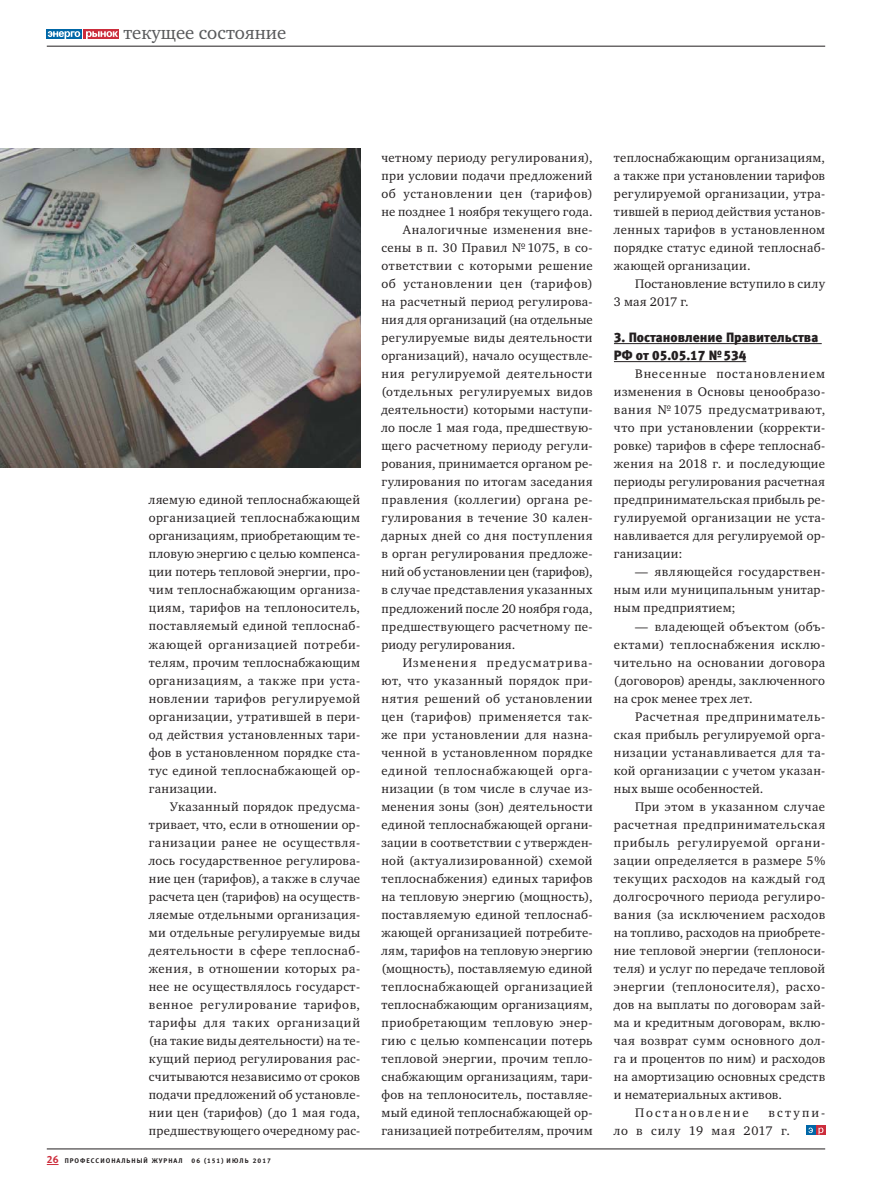
<style>
.page{position:relative;width:872px;height:1200px;background:#fff}
.page>*{position:absolute;margin:0;border:0;box-sizing:border-box;transform-origin:0 0}
.t1{font:18.75px "Charter C";color:#58595b}
.t2{font:13.5px/18px "Meta Black LFC";color:#231f20}
.t3{font:12.75px/18px "Charter C";letter-spacing:.03em;color:#231f20;text-align:justify}
.t4{font:12.75px "Charter C";letter-spacing:.05em;color:#231f20}
.t5{font:12.75px "Charter C";letter-spacing:.01em;color:#231f20}
.t6{font:12.75px "Charter C";letter-spacing:.005em;color:#231f20}
.t7{font:12.75px "Charter C";letter-spacing:.06em;color:#231f20}
.t8{font:12.75px/18px "Charter C";letter-spacing:.085em;color:#231f20}
.t9{font:12.75px "Charter C";letter-spacing:.08em;color:#231f20}
.t10{font:12.75px "Charter C";letter-spacing:.155em;color:#231f20}
.t11{font:6.75px "Meta Bold LFC";letter-spacing:.15em;color:#231f20}
.t12{font:6.75px "Meta Bold LFC";letter-spacing:.17em;color:#231f20}
.s1{font-size:10.5px;color:#cc2d3c}
</style>
<div class="page">
<hr style="left:47px;top:1148px;width:778px;height:1px;background:#231f20">
<div style="left:47px;top:29px;width:35px;height:10px;background:#0067a7"></div>
<div style="left:84px;top:29px;width:35px;height:10px;background:#cc2d3c"></div>
<svg style="left:48px;top:31px;width:70px;height:8px"></svg>
<hr style="left:47px;top:46px;width:778px;height:1px;background:#231f20">
<hr style="left:614px;top:343px;width:207px;height:1px;background:#231f20">
<hr style="left:614px;top:361px;width:132px;height:1px;background:#231f20">
<svg style="left:816px;top:1125px;width:9px;height:9px"></svg>
<div style="left:806px;top:1125px;width:9px;height:9px;background:#0067a7"></div>
<svg style="left:808px;top:1127px;width:15px;height:7px"></svg>
<img style="left:0;top:149px;width:360px;height:318px">
<h1 class="t1" style="left:123px;top:25px;width:164px">текущее состояние</h1>
<p class="t3" style="left:149px;top:492px;width:213px">ляемую единой теплоснабжающей организацией теплоснабжающим организациям, приобретающим те&shy;пловую энергию с целью компенса&shy;ции потерь тепловой энергии, про&shy;чим теплоснабжающим организа&shy;циям, тарифов на теплоноситель, поставляемый единой теплоснаб&shy;жающей организацией потреби&shy;телям, прочим теплоснабжающим организациям, а также при уста&shy;новлении тарифов регулируемой организации, утратившей в пери&shy;од действия установленных тари&shy;фов в установленном порядке ста&shy;тус единой теплоснабжающей ор&shy;ганизации.</p>
<p class="t3" style="left:149px;top:798px;width:213px;text-indent:21px">Указанный порядок предусма&shy;тривает, что, если в отношении ор&shy;ганизации ранее не осуществля&shy;лось государственное регулирова&shy;ние цен (тарифов), а также в случае расчета цен (тарифов) на осуществ&shy;ляемые отдельными организация&shy;ми отдельные регулируемые виды деятельности в сфере теплоснаб&shy;жения, в отношении которых ра&shy;нее не осуществлялось государст&shy;венное регулирование тарифов, тарифы для таких организаций (на такие виды деятельности) на те&shy;кущий период регулирования рас&shy;считываются независимо от сроков подачи предложений об установле&shy;нии цен (тарифов) (до 1 мая года, предшествующего очередному рас-</p>
<p class="t11" style="left:47px;top:1158px;width:137px"><span class="s1">26</span> ПРОФЕССИОНАЛЬНЫЙ ЖУРНАЛ</p>
<p class="t12" style="left:191px;top:1158px;width:81px">06 (151) ИЮЛЬ 2017</p>
<p class="t3" style="left:381px;top:150px;width:213px">четному периоду регулирования),</p>
<p class="t3" style="left:381px;top:168px;width:213px">при условии подачи предложений</p>
<p class="t4" style="left:381px;top:189px;width:213px">об установлении цен (тарифов)</p>
<p class="t3" style="left:381px;top:204px;width:213px">не позднее 1 ноября текущего года.</p>
<p class="t3" style="left:403px;top:222px;width:191px">Аналогичные изменения вне-</p>
<p class="t3" style="left:381px;top:240px;width:213px">сены в п. 30 Правил № 1075, в со-</p>
<p class="t4" style="left:381px;top:261px;width:213px">ответствии с которыми решение</p>
<p class="t4" style="left:381px;top:279px;width:213px">об установлении цен (тарифов)</p>
<p class="t3" style="left:381px;top:294px;width:213px">на расчетный период регулирова-</p>
<p class="t3" style="left:381px;top:312px;width:213px">ния для организаций (на отдельные</p>
<p class="t3" style="left:381px;top:330px;width:213px">регулируемые виды деятельности</p>
<p class="t3" style="left:381px;top:348px;width:213px">организаций), начало осуществле-</p>
<p class="t4" style="left:381px;top:369px;width:213px">ния регулируемой деятельности</p>
<p class="t3" style="left:381px;top:384px;width:213px">(отдельных регулируемых видов</p>
<p class="t3" style="left:381px;top:402px;width:213px">деятельности) которыми наступи-</p>
<p class="t3" style="left:381px;top:420px;width:213px">ло после 1 мая года, предшествую-</p>
<p class="t3" style="left:381px;top:438px;width:213px">щего расчетному периоду регули-</p>
<p class="t3" style="left:381px;top:456px;width:213px">рования, принимается органом ре-</p>
<p class="t3" style="left:381px;top:474px;width:213px">гулирования по итогам заседания</p>
<p class="t3" style="left:381px;top:492px;width:213px">правления (коллегии) органа ре-</p>
<p class="t3" style="left:381px;top:510px;width:213px">гулирования в течение 30 кален-</p>
<p class="t3" style="left:381px;top:528px;width:213px">дарных дней со дня поступления</p>
<p class="t3" style="left:381px;top:546px;width:213px">в орган регулирования предложе-</p>
<p class="t6" style="left:381px;top:567px;width:213px">ний об установлении цен (тарифов),</p>
<p class="t3" style="left:381px;top:582px;width:213px">в случае представления указанных</p>
<p class="t5" style="left:381px;top:603px;width:213px">предложений после 20 ноября года,</p>
<p class="t3" style="left:381px;top:618px;width:213px">предшествующего расчетному пе-</p>
<p class="t3" style="left:381px;top:636px;width:136px">риоду регулирования.</p>
<p class="t9" style="left:403px;top:657px;width:191px">Изменения предусматрива-</p>
<p class="t4" style="left:381px;top:675px;width:213px">ют, что указанный порядок при-</p>
<p class="t3" style="left:381px;top:690px;width:213px">нятия решений об установлении</p>
<p class="t3" style="left:381px;top:708px;width:213px">цен (тарифов) применяется так-</p>
<p class="t3" style="left:381px;top:726px;width:213px">же при установлении для назна-</p>
<p class="t3" style="left:381px;top:744px;width:213px">ченной в установленном порядке</p>
<p class="t4" style="left:381px;top:765px;width:213px">единой теплоснабжающей орга-</p>
<p class="t3" style="left:381px;top:780px;width:213px">низации (в том числе в случае из-</p>
<p class="t3" style="left:381px;top:798px;width:213px">менения зоны (зон) деятельности</p>
<p class="t3" style="left:381px;top:816px;width:213px">единой теплоснабжающей органи-</p>
<p class="t3" style="left:381px;top:834px;width:213px">зации в соответствии с утвержден-</p>
<p class="t3" style="left:381px;top:852px;width:213px">ной (актуализированной) схемой</p>
<p class="t3" style="left:381px;top:870px;width:213px">теплоснабжения) единых тарифов</p>
<p class="t3" style="left:381px;top:888px;width:213px">на тепловую энергию (мощность),</p>
<p class="t3" style="left:381px;top:906px;width:213px">поставляемую единой теплоснаб-</p>
<p class="t3" style="left:381px;top:924px;width:213px">жающей организацией потребите-</p>
<p class="t3" style="left:381px;top:942px;width:213px">лям, тарифов на тепловую энергию</p>
<p class="t3" style="left:381px;top:960px;width:213px">(мощность), поставляемую единой</p>
<p class="t3" style="left:381px;top:978px;width:213px">теплоснабжающей организацией</p>
<p class="t3" style="left:381px;top:996px;width:213px">теплоснабжающим организациям,</p>
<p class="t3" style="left:381px;top:1014px;width:213px">приобретающим тепловую энер-</p>
<p class="t3" style="left:381px;top:1032px;width:213px">гию с целью компенсации потерь</p>
<p class="t3" style="left:381px;top:1050px;width:213px">тепловой энергии, прочим тепло-</p>
<p class="t3" style="left:381px;top:1068px;width:213px">снабжающим организациям, тари-</p>
<p class="t3" style="left:381px;top:1086px;width:213px">фов на теплоноситель, поставляе-</p>
<p class="t3" style="left:381px;top:1104px;width:213px">мый единой теплоснабжающей ор-</p>
<p class="t3" style="left:381px;top:1122px;width:213px">ганизацией потребителям, прочим</p>
<p class="t3" style="left:614px;top:150px;width:213px">теплоснабжающим организациям, а также при установлении тарифов регулируемой организации, утра&shy;тившей в период действия установ&shy;ленных тарифов в установленном порядке статус единой теплоснаб&shy;жающей организации.</p>
<p class="t3" style="left:614px;top:276px;width:213px;text-indent:21px">Постановление вступило в силу<br>3 мая 2017 г.</p>
<p class="t2" style="left:614px;top:330px;width:206px">3. Постановление Правительства<br>РФ от 05.05.17 № 534</p>
<p class="t3" style="left:614px;top:366px;width:213px;text-indent:21px">Внесенные постановлением изменения в Основы ценообразо&shy;вания № 1075 предусматривают, что при установлении (корректи&shy;ровке) тарифов в сфере теплоснаб&shy;жения на 2018 г. и последующие периоды регулирования расчетная предпринимательская прибыль ре&shy;гулируемой организации не уста&shy;навливается для регулируемой ор&shy;ганизации:</p>
<p class="t3" style="left:614px;top:564px;width:213px;text-indent:21px">— являющейся государствен&shy;ным или муниципальным унитар&shy;ным предприятием;</p>
<p class="t3" style="left:614px;top:618px;width:213px;text-indent:21px">— владеющей объектом (объ&shy;ектами) теплоснабжения исклю&shy;чительно на основании договора (договоров) аренды, заключенного на срок менее трех лет.</p>
<p class="t3" style="left:614px;top:708px;width:213px;text-indent:21px">Расчетная предприниматель&shy;ская прибыль регулируемой орга&shy;низации устанавливается для та&shy;кой организации с учетом указан&shy;ных выше особенностей.</p>
<p class="t3" style="left:635px;top:798px;width:191px">При этом в указанном случае</p>
<p class="t4" style="left:614px;top:819px;width:213px">расчетная предпринимательская</p>
<p class="t7" style="left:614px;top:837px;width:213px">прибыль регулируемой органи-</p>
<p class="t3" style="left:614px;top:852px;width:213px">зации определяется в размере 5 %</p>
<p class="t3" style="left:614px;top:870px;width:213px">текущих расходов на каждый год</p>
<p class="t3" style="left:614px;top:888px;width:213px">долгосрочного периода регулиро-</p>
<p class="t3" style="left:614px;top:906px;width:213px">вания (за исключением расходов</p>
<p class="t5" style="left:614px;top:927px;width:213px">на топливо, расходов на приобрете-</p>
<p class="t3" style="left:614px;top:942px;width:213px">ние тепловой энергии (теплоноси-</p>
<p class="t3" style="left:614px;top:960px;width:213px">теля) и услуг по передаче тепловой</p>
<p class="t4" style="left:614px;top:981px;width:213px">энергии (теплоносителя), расхо-</p>
<p class="t3" style="left:614px;top:996px;width:213px">дов на выплаты по договорам зай-</p>
<p class="t3" style="left:614px;top:1014px;width:213px">ма и кредитным договорам, вклю-</p>
<p class="t3" style="left:614px;top:1032px;width:213px">чая возврат сумм основного дол-</p>
<p class="t5" style="left:614px;top:1053px;width:213px">га и процентов по ним) и расходов</p>
<p class="t3" style="left:614px;top:1068px;width:213px">на амортизацию основных средств</p>
<p class="t3" style="left:614px;top:1086px;width:169px">и нематериальных активов.</p>
<p class="t10" style="left:635px;top:1107px;width:115px">Постановление</p>
<p class="t8" style="left:614px;top:1104px;width:213px;text-indent:155px">вступи&shy;ло в силу 19 мая 2017 г.</p>
</div>
